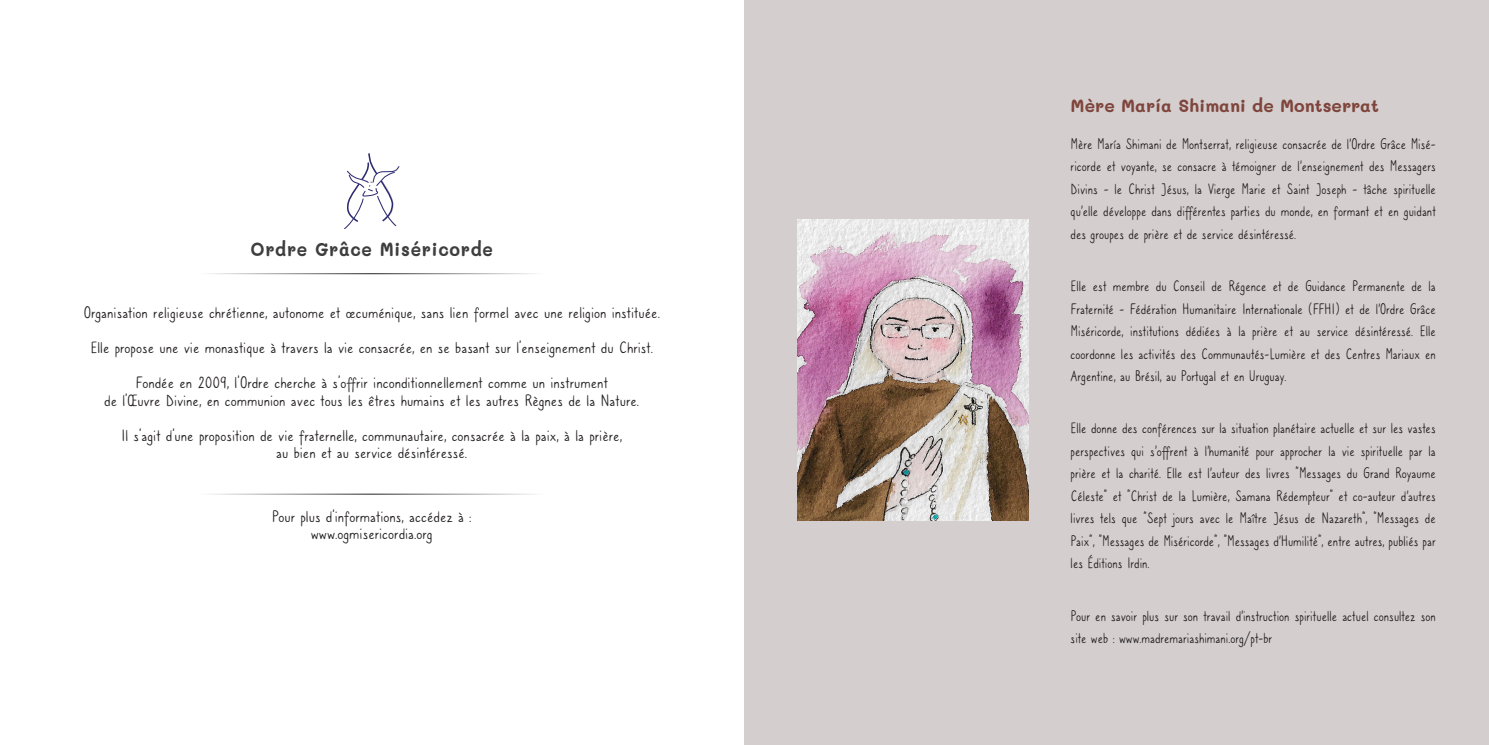
<style>
.page{position:relative;width:1489px;height:745px;background:#fff}
.page>*{position:absolute;margin:0;border:0;box-sizing:border-box;transform-origin:0 0}
.Associação{font:700 18.88px "Mali";letter-spacing:.04em;color:#3e3e3f;scale:.93 1}
.Instituição{font:17.5px/17.5px "Caroni";color:#231f20;text-align:center}
.introducion_corpo{font:17.5px/17.5px "Caroni";color:#231f20;text-align:center}
.Rosario_pela_Paz{font:700 17.5px "Mali";color:#7f453c}
.Rosario_pela_Paz-2{font:16.25px/22.5px "Caroni";color:#231f20;text-align:justify;scale:.9 1}
</style>
<div class="page">
<div style="left:744px;top:0;width:744px;height:744px;background:#d4cecf"></div>
<svg style="left:344px;top:153px;width:55px;height:76px"></svg>
<hr style="left:199px;top:273px;width:345px;height:1px;background:#231f20">
<hr style="left:199px;top:493px;width:345px;height:1px;background:#231f20">
<img style="left:797px;top:219px;width:231px;height:301px">
<p class="Associação" style="left:250px;top:238px;width:262px">Ordre Grâce Miséricorde</p>
<p class="Instituição" style="left:83px;top:304px;width:578px">Organisation religieuse chrétienne, autonome et œcuménique, sans lien formel avec une religion instituée.</p>
<p class="Instituição" style="left:90px;top:339px;width:564px">Elle propose une vie monastique à travers la vie consacrée, en se basant sur l’enseignement du Christ.</p>
<p class="Instituição" style="left:104px;top:374px;width:536px">Fondée en 2009, l’Ordre cherche à s’offrir inconditionnellement comme un instrument<br>de l’Œuvre Divine, en communion avec tous les êtres humains et les autres Règnes de la Nature.</p>
<p class="Instituição" style="left:121px;top:427px;width:502px">Il s’agit d’une proposition de vie fraternelle, communautaire, consacrée à la paix, à la prière, au bien et au service désintéressé.</p>
<p class="introducion_corpo" style="left:272px;top:507px;width:201px">Pour plus d’informations, accédez à : www.ogmisericordia.org</p>
<p class="Rosario_pela_Paz" style="left:1070px;top:96px;width:309px">Mère María Shimani de Montserrat</p>
<p class="Rosario_pela_Paz-2" style="left:1070px;top:133px;width:407px">Mère María Shimani de Montserrat, religieuse consacrée de l'Ordre Grâce Misé&shy;ricorde et voyante, se consacre à témoigner de l'enseignement des Messagers Divins - le Christ Jésus, la Vierge Marie et Saint Joseph - tâche spirituelle qu'elle développe dans différentes parties du monde, en formant et en guidant des groupes de prière et de service désintéressé.</p>
<p class="Rosario_pela_Paz-2" style="left:1070px;top:275px;width:407px">Elle est membre du Conseil de Régence et de Guidance Permanente de la Fraternité - Fédération Humanitaire Internationale (FFHI) et de l'Ordre Grâce Miséricorde, institutions dédiées à la prière et au service désintéressé. Elle coordonne les activités des Communautés-Lumière et des Centres Mariaux en Argentine, au Brésil, au Portugal et en Uruguay.</p>
<p class="Rosario_pela_Paz-2" style="left:1070px;top:417px;width:407px">Elle donne des conférences sur la situation planétaire actuelle et sur les vastes perspectives qui s'offrent à l'humanité pour approcher la vie spirituelle par la prière et la charité. Elle est l'auteur des livres "Messages du Grand Royaume Céleste" et "Christ de la Lumière, Samana Rédempteur" et co-auteur d'autres livres tels que "Sept jours avec le Maître Jésus de Nazareth", "Messages de Paix", "Messages de Miséricorde", "Messages d'Humilité", entre autres, publiés par les Éditions Irdin.</p>
<p class="Rosario_pela_Paz-2" style="left:1070px;top:604px;width:407px">Pour en savoir plus sur son travail d'instruction spirituelle actuel consultez son site web : www.madremariashimani.org/pt-br</p>
</div>
